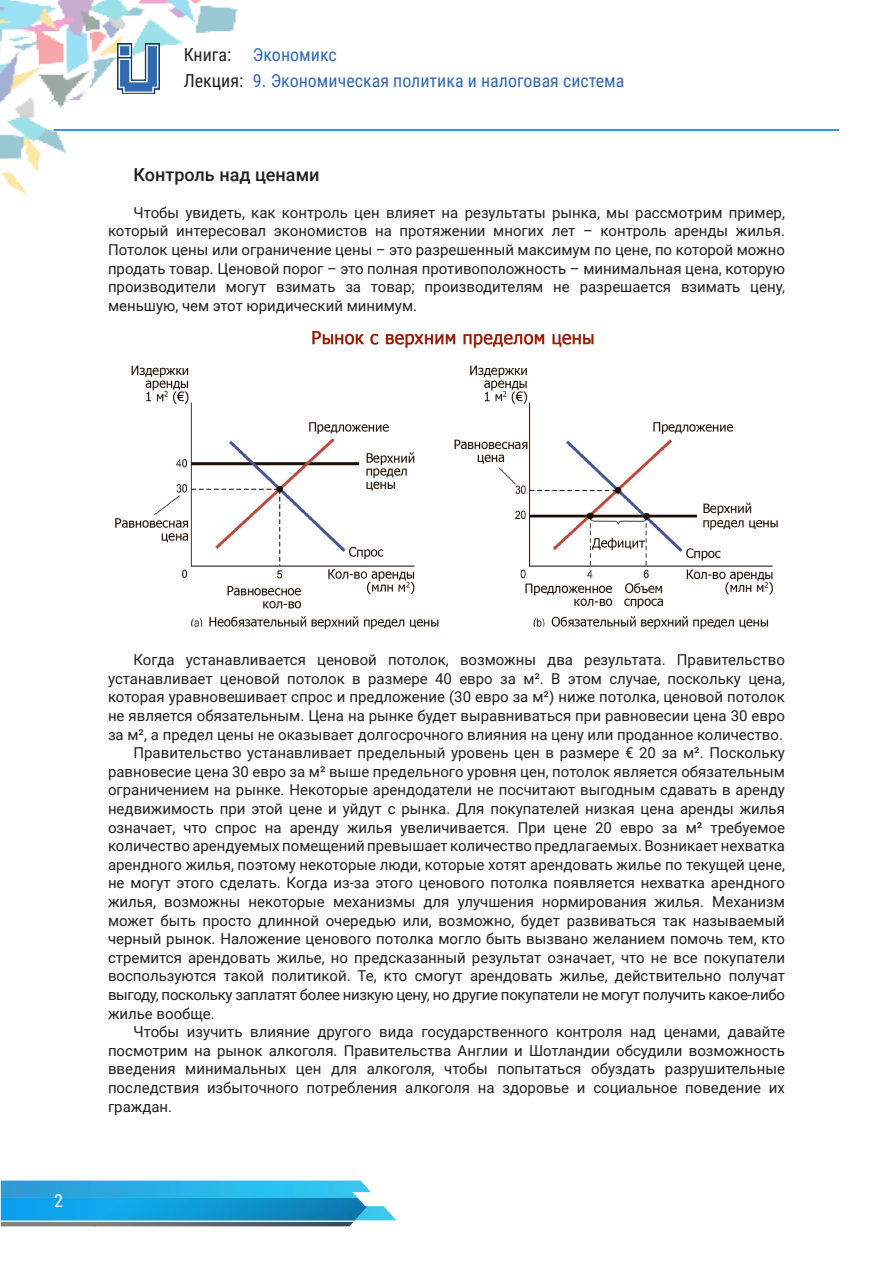
<style>
.page{position:relative;width:893px;height:1263px;background:#fff}
.page>*{position:absolute;margin:0;border:0;box-sizing:border-box;transform-origin:0 0}
.t1{font:18px "Roboto Condensed";color:#3269b1}
.t2{font:500 18px "Roboto";color:#231f20}
.t3{font:18px/25.5px "Roboto Condensed";color:#231f20}
.t4{font:18px "Roboto Condensed";color:#fff}
.t5{font:15px/18.6px "Roboto";color:#231f20;text-align:justify}
</style>
<div class="page">
<img style="left:0;top:0;width:238px;height:195px">
<hr style="left:54px;top:129px;width:785px;height:2px;background:#3b91e8">
<img style="left:118px;top:44px;width:41px;height:49px">
<svg style="left:1px;top:1180px;width:395px;height:46px;background:#5bb6d9"></svg>
<img style="left:1px;top:1198px;width:367px;height:22px">
<img style="left:115px;top:332px;width:663px;height:296px">
<p class="t3" style="left:184px;top:41px;width:61px">Книга:<br>Лекция:</p>
<p class="t1" style="left:253px;top:42px;width:85px">Экономикс</p>
<p class="t1" style="left:253px;top:68px;width:373px">9. Экономическая политика и налоговая система</p>
<p class="t2" style="left:134px;top:162px;width:187px">Контроль над ценами</p>
<p class="t5" style="left:108px;top:203px;width:678px;text-indent:26px">Чтобы увидеть, как контроль цен влияет на результаты рынка, мы рассмотрим пример, который интересовал экономистов на протяжении многих лет – контроль аренды жилья.<br>Потолок цены или ограничение цены – это разрешенный максимум по цене, по которой можно продать товар. Ценовой порог – это полная противоположность – минимальная цена, которую производители могут взимать за товар; производителям не разрешается взимать цену, меньшую, чем этот юридический минимум.</p>
<p class="t4" style="left:54px;top:1188px;width:10px">2</p>
<p class="t5" style="left:108px;top:650px;width:678px;text-indent:26px">Когда устанавливается ценовой потолок, возможны два результата. Правительство устанавливает ценовой потолок в размере 40 евро за м². В этом случае, поскольку цена, которая уравновешивает спрос и предложение (30 евро за м²) ниже потолка, ценовой потолок не является обязательным. Цена на рынке будет выравниваться при равновесии цена 30 евро за м², а предел цены не оказывает долгосрочного влияния на цену или проданное количество.</p>
<p class="t5" style="left:108px;top:743px;width:678px;text-indent:26px">Правительство устанавливает предельный уровень цен в размере € 20 за м². Поскольку равновесие цена 30 евро за м² выше предельного уровня цен, потолок является обязательным ограничением на рынке. Некоторые арендодатели не посчитают выгодным сдавать в аренду недвижимость при этой цене и уйдут с рынка. Для покупателей низкая цена аренды жилья означает, что спрос на аренду жилья увеличивается. При цене 20 евро за м² требуемое количество арендуемых помещений превышает количество предлагаемых. Возникает нехватка арендного жилья, поэтому некоторые люди, которые хотят арендовать жилье по текущей цене, не могут этого сделать. Когда из-за этого ценового потолка появляется нехватка арендного жилья, возможны некоторые механизмы для улучшения нормирования жилья. Механизм может быть просто длинной очередью или, возможно, будет развиваться так называемый черный рынок. Наложение ценового потолка могло быть вызвано желанием помочь тем, кто стремится арендовать жилье, но предсказанный результат означает, что не все покупатели воспользуются такой политикой. Те, кто смогут арендовать жилье, действительно получат выгоду, поскольку заплатят более низкую цену, но другие покупатели не могут получить какое-либо жилье вообще.</p>
<p class="t5" style="left:108px;top:1022px;width:678px;text-indent:26px">Чтобы изучить влияние другого вида государственного контроля над ценами, давайте посмотрим на рынок алкоголя. Правительства Англии и Шотландии обсудили возможность введения минимальных цен для алкоголя, чтобы попытаться обуздать разрушительные последствия избыточного потребления алкоголя на здоровье и социальное поведение их граждан.</p>
</div>
